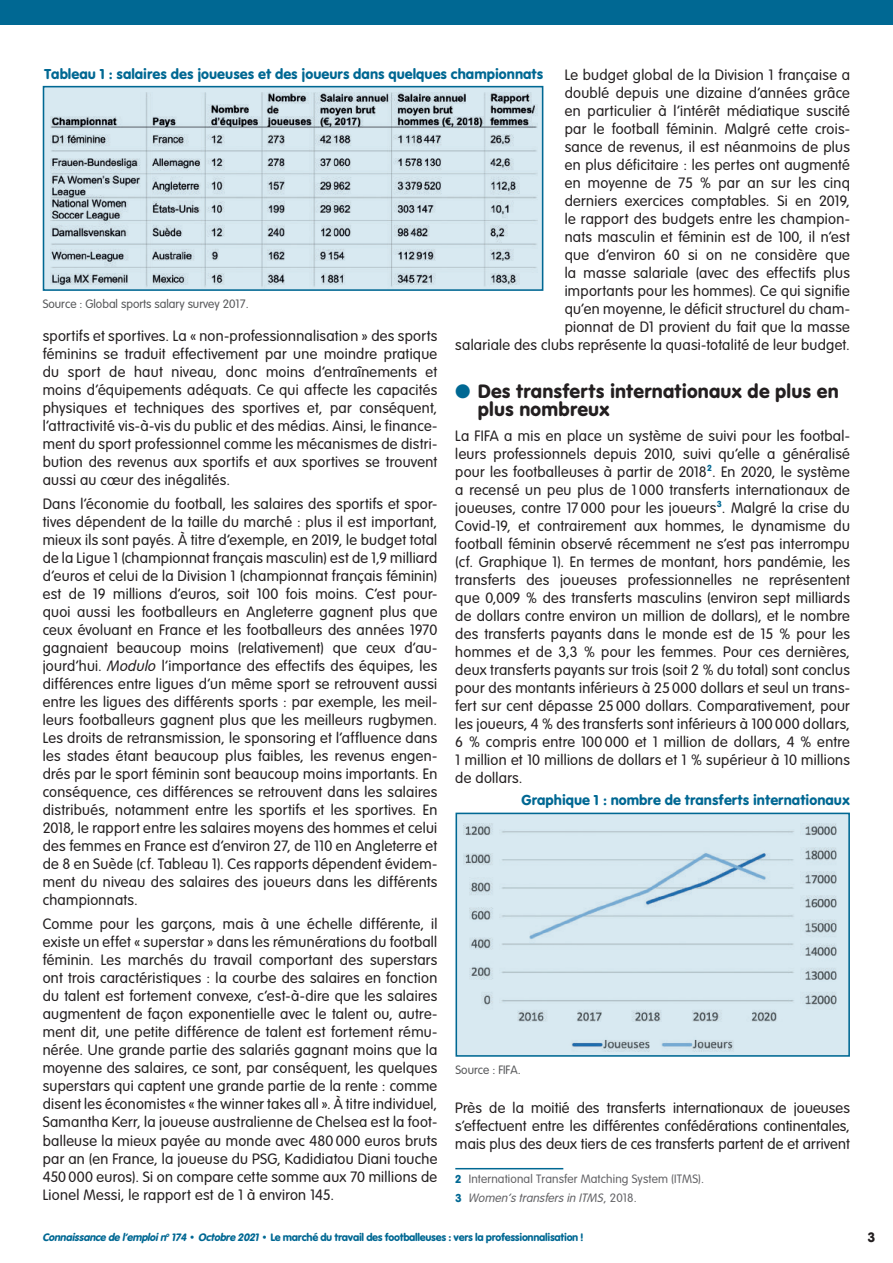
<style>
.page{position:relative;width:893px;height:1263px;background:#fff}
.page>*{position:absolute;margin:0;border:0;box-sizing:border-box;transform-origin:0 0}
.t1{font:20.25px/18px "VAG Rundschrift D Regular";letter-spacing:.01em;color:#231f20}
.t2{font:15.75px/18px "VAG Rundschrift D Light";letter-spacing:.02em;color:#231f20;text-align:justify}
.t3{font:15px "VAG Rundschrift D Regular";color:#006893}
.t4{font:14.25px "VAG Rundschrift D Regular";color:#231f20}
.Note{font:12.75px "VAG Rundschrift D Light";color:#57585a}
.Notes{font:12.75px "VAG Rundschrift D Light";letter-spacing:.01em;color:#636366}
.Notes-2{font:italic 12.75px "VAG Rundschrift D Light";letter-spacing:.01em;color:#636366}
.t5{font:11.25px "VAG Rundschrift D Regular";letter-spacing:-.03em;color:#006893}
.s1{color:#006893}
.s2{font-style:italic}
.s3{font-family:"VAG Rundschrift D Regular";font-size:12px;color:#006893}
.s4{font-family:"VAG Rundschrift D Regular";font-style:normal;font-size:12px;color:#006893}
.s5{font-style:normal}
</style>
<div class="page">
<div style="left:0;top:0;width:893px;height:24px;background:#006893"></div>
<hr style="left:455px;top:1168px;width:108px;height:1px;background:#006893">
<div style="left:43px;top:87px;width:500px;height:203px;background:#d8e9f1"></div>
<img style="left:51px;top:92px;width:486px;height:195px">
<div style="left:43px;top:86px;width:500px;height:205px;border:2px solid #006893"></div>
<div style="left:456px;top:813px;width:393px;height:243px;background:#d8e9f1"></div>
<img style="left:463px;top:824px;width:374px;height:228px">
<div style="left:455px;top:813px;width:395px;height:244px;border:2px solid #006893"></div>
<p class="t3" style="left:44px;top:61px;width:501px">Tableau 1 : salaires des joueuses et des joueurs dans quelques championnats</p>
<p class="t2" style="left:455px;top:64px;width:396px;text-align:right">Le budget global de la Division 1 française a<br>doublé depuis une dizaine d’années grâce<br>en particulier à l’intérêt médiatique suscité<br>par le football féminin. Malgré cette crois-<br>sance de revenus, il est néanmoins de plus<br>en plus déficitaire : les pertes ont augmenté<br>en moyenne de 75 % par an sur les cinq<br>derniers exercices comptables. Si en 2019,<br>le rapport des budgets entre les champion-<br>nats masculin et féminin est de 100, il n’est<br>que d’environ 60 si on ne considère que<br>la masse salariale (avec des effectifs plus<br>importants pour les hommes). Ce qui signifie<br>qu’en moyenne, le déficit structurel du cham-<br>pionnat de D1 provient du fait que la masse<br>salariale des clubs représente la quasi-totalité de leur budget.</p>
<p class="t1" style="left:478px;top:380px;width:362px;text-indent:-22px"><span class="s1">●</span> Des transferts internationaux de plus en plus nombreux</p>
<p class="t2" style="left:455px;top:425px;width:396px">La FIFA a mis en place un système de suivi pour les footbal&shy;leurs professionnels depuis 2010, suivi qu’elle a généralisé pour les footballeuses à partir de 2018<sup>2</sup>. En 2020, le système a recensé un peu plus de 1 000 transferts internationaux de joueuses, contre 17 000 pour les joueurs<sup>3</sup>. Malgré la crise du Covid-19, et contrairement aux hommes, le dynamisme du football féminin observé récemment ne s’est pas interrompu (cf. Graphique 1). En termes de montant, hors pandémie, les transferts des joueuses professionnelles ne représentent que 0,009 % des transferts masculins (environ sept milliards de dollars contre environ un million de dollars), et le nombre des transferts payants dans le monde est de 15 % pour les hommes et de 3,3 % pour les femmes. Pour ces dernières, deux transferts payants sur trois (soit 2 % du total) sont conclus pour des montants inférieurs à 25 000 dollars et seul un trans&shy;fert sur cent dépasse 25 000 dollars. Comparativement, pour les joueurs, 4 % des transferts sont inférieurs à 100 000 dollars, 6 % compris entre 100 000 et 1 million de dollars, 4 % entre 1 million et 10 millions de dollars et 1 % supérieur à 10 millions de dollars.</p>
<p class="Note" style="left:43px;top:294px;width:207px">Source : Global sports salary survey 2017.</p>
<p class="t2" style="left:43px;top:325px;width:396px">sportifs et sportives. La « non-professionnalisation » des sports féminins se traduit effectivement par une moindre pratique du sport de haut niveau, donc moins d’entraînements et moins d’équipements adéquats. Ce qui affecte les capacités physiques et techniques des sportives et, par conséquent, l’attractivité vis-à-vis du public et des médias. Ainsi, le finance&shy;ment du sport professionnel comme les mécanismes de distri&shy;bution des revenus aux sportifs et aux sportives se trouvent aussi au cœur des inégalités.</p>
<p class="t2" style="left:43px;top:493px;width:396px">Dans l’économie du football, les salaires des sportifs et spor&shy;tives dépendent de la taille du marché : plus il est important, mieux ils sont payés. À titre d’exemple, en 2019, le budget total de la Ligue 1 (championnat français masculin) est de 1,9 milliard d’euros et celui de la Division 1 (championnat français féminin) est de 19 millions d’euros, soit 100 fois moins. C’est pour&shy;quoi aussi les footballeurs en Angleterre gagnent plus que ceux évoluant en France et les footballeurs des années 1970 gagnaient beaucoup moins (relativement) que ceux d’au&shy;jourd’hui. <span class="s2">Modulo</span> l’importance des effectifs des équipes, les différences entre ligues d’un même sport se retrouvent aussi entre les ligues des différents sports : par exemple, les meil&shy;leurs footballeurs gagnent plus que les meilleurs rugbymen.<br>Les droits de retransmission, le sponsoring et l’affluence dans les stades étant beaucoup plus faibles, les revenus engen&shy;drés par le sport féminin sont beaucoup moins importants. En conséquence, ces différences se retrouvent dans les salaires distribués, notamment entre les sportifs et les sportives. En 2018, le rapport entre les salaires moyens des hommes et celui des femmes en France est d’environ 27, de 110 en Angleterre et de 8 en Suède (cf. Tableau 1). Ces rapports dépendent évidem&shy;ment du niveau des salaires des joueurs dans les différents championnats.</p>
<p class="t2" style="left:43px;top:914px;width:396px">Comme pour les garçons, mais à une échelle différente, il existe un effet « superstar » dans les rémunérations du football féminin. Les marchés du travail comportant des superstars ont trois caractéristiques : la courbe des salaires en fonction du talent est fortement convexe, c’est-à-dire que les salaires augmentent de façon exponentielle avec le talent ou, autre&shy;ment dit, une petite différence de talent est fortement rému&shy;nérée. Une grande partie des salariés gagnant moins que la moyenne des salaires, ce sont, par conséquent, les quelques superstars qui captent une grande partie de la rente : comme disent les économistes « the winner takes all ». À titre individuel, Samantha Kerr, la joueuse australienne de Chelsea est la foot&shy;balleuse la mieux payée au monde avec 480 000 euros bruts par an (en France, la joueuse du PSG, Kadidiatou Diani touche 450 000 euros). Si on compare cette somme aux 70 millions de Lionel Messi, le rapport est de 1 à environ 145.</p>
<p class="t3" style="left:522px;top:787px;width:330px">Graphique 1 : nombre de transferts internationaux</p>
<p class="Note" style="left:455px;top:1060px;width:67px">Source : FIFA.</p>
<p class="t2" style="left:455px;top:1098px;width:396px">Près de la moitié des transferts internationaux de joueuses s’effectuent entre les différentes confédérations continentales, mais plus des deux tiers de ces transferts partent de et arrivent</p>
<p class="Notes" style="left:455px;top:1169px;width:250px"><span class="s3">2</span> International Transfer Matching System (ITMS).</p>
<p class="Notes-2" style="left:455px;top:1188px;width:183px"><span class="s4">3</span> Women’s transfers in ITMS<span class="s5">, 2018.</span></p>
<p class="t5" style="left:43px;top:1227px;width:542px"><span class="s2">Connaissancedel’emploin</span><sup>o</sup> <span class="s2">174</span>• <span class="s2">Octobre2021</span>• Le marché du travail des footballeuses : vers la professionnalisation !</p>
<p class="t4" style="left:867px;top:1225px;width:9px">3</p>
</div>
